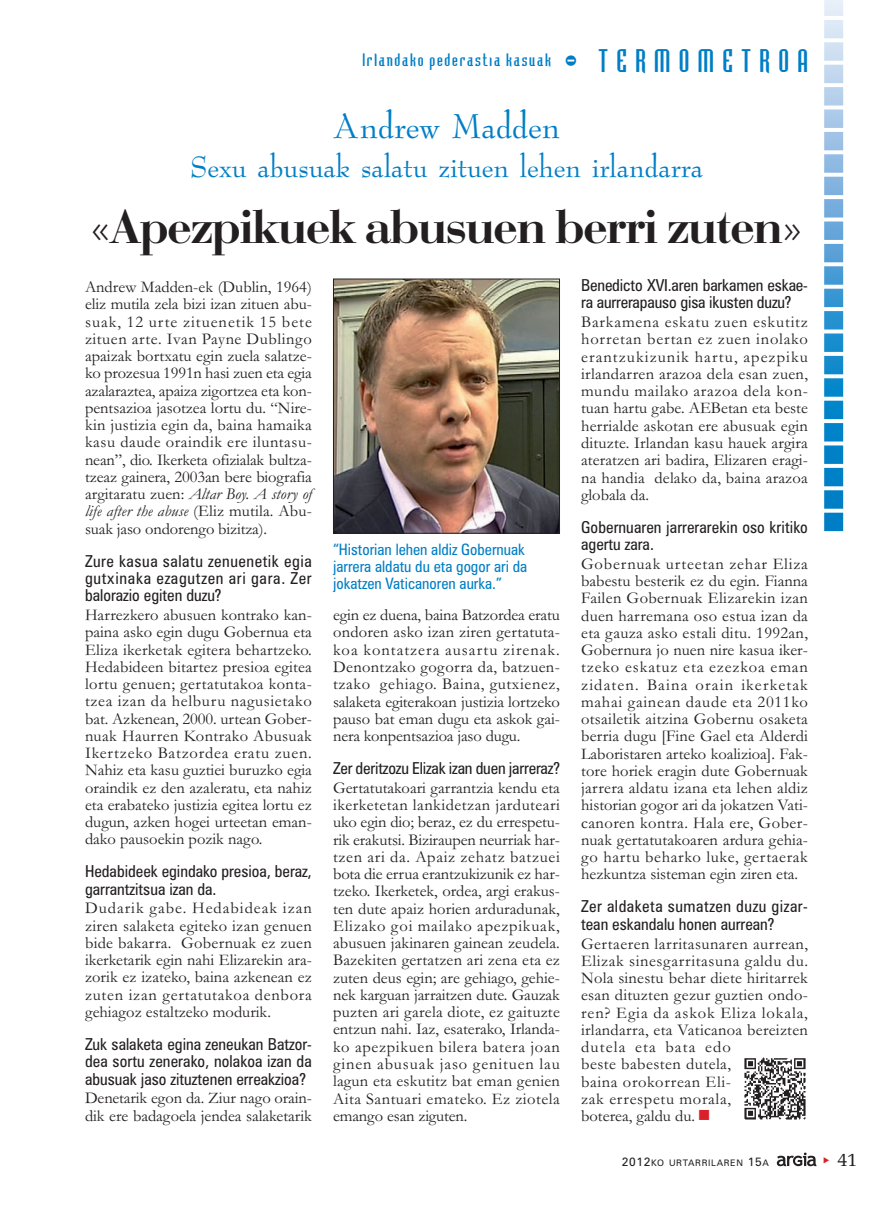
<style>
.page{position:relative;width:893px;height:1212px;background:#fff}
.page>*{position:absolute;margin:0;border:0;box-sizing:border-box;transform-origin:0 0}
.t1{font:49.5px "Bodoni";letter-spacing:-.015em;color:#231f20}
.t2{font:40.5px "Bernadette";color:#007ec5}
.t3{font:34.5px "Bernadette";color:#007ec5}
.t4{font:19.5px "Memoir";color:#231f20}
.t5{font:16.5px/17.2px "Garamond";letter-spacing:.015em;color:#231f20;text-align:justify}
.t6{font:condensed 16.5px/17.2px "Zurich BT";color:#231f20}
.t7{font:16.5px/17.2px "Garamond";letter-spacing:-.005em;color:#231f20}
.t8{font:condensed 16.5px/17.2px "Zurich BT";letter-spacing:.025em;color:#231f20}
.t9{font:16.5px "Bodiac";letter-spacing:.11em;color:#007ec5}
.t10{font:condensed 15.75px/17.2px "Zurich BT";color:#007ec5}
.t11{font:9px "Zurich BT";letter-spacing:.075em;color:#231f20}
.s1{font-size:30px}
.s2{font-style:italic}
.s3{color:#da2128}
.s4{font-size:12px}
</style>
<div class="page">
<img style="left:824px;top:0;width:20px;height:532px">
<svg style="left:777px;top:1152px;width:39px;height:14px"></svg>
<img style="left:335px;top:281px;width:223px;height:251px">
<div style="left:333px;top:279px;width:227px;height:255px;border:1px solid #231f20"></div>
<img style="left:744px;top:1057px;width:62px;height:63px">
<p class="t9" style="left:362px;top:53px;width:447px">Irlandako pederastia kasuak <span class="s1">- T E R M O M E T R O A</span></p>
<h2 class="t2" style="left:333px;top:109px;width:229px">Andrew Madden</h2>
<h3 class="t3" style="left:190px;top:152px;width:515px">Sexu abusuak salatu zituen lehen irlandarra</h3>
<h1 class="t1" style="left:90px;top:209px;width:714px">«Apezpikuek abusuen berri zuten»</h1>
<p class="t5" style="left:85px;top:280px;width:228px">Andrew Madden-ek (Dublin, 1964) eliz mutila zela bizi izan zituen abu&shy;suak, 12 urte zituenetik 15 bete zituen arte. Ivan Payne Dublingo apaizak bortxatu egin zuela salatze&shy;ko prozesua 1991n hasi zuen eta egia azalaraztea, apaiza zigortzea eta kon&shy;pentsazioa jasotzea lortu du. “Nire&shy;kin justizia egin da, baina hamaika kasu daude oraindik ere iluntasu&shy;nean”, dio. Ikerketa ofizialak bultza&shy;tzeaz gainera, 2003an bere biografia argitaratu zuen: <span class="s2">Altar Boy. A story of life after the abuse</span> (Eliz mutila. Abu&shy;suak jaso ondorengo bizitza).</p>
<p class="t6" style="left:85px;top:554px;width:228px;text-align:justify">Zure kasua salatu zenuenetik egia gutxinaka ezagutzen ari gara. Zer balorazio egiten duzu?</p>
<p class="t5" style="left:85px;top:608px;width:228px">Harrezkero abusuen kontrako kan&shy;paina asko egin dugu Gobernua eta Eliza ikerketak egitera behartzeko.<br>Hedabideen bitartez presioa egitea lortu genuen; gertatutakoa konta&shy;tzea izan da helburu nagusietako bat. Azkenean, 2000. urtean Gober&shy;nuak Haurren Kontrako Abusuak Ikertzeko Batzordea eratu zuen.<br>Nahiz eta kasu guztiei buruzko egia oraindik ez den azaleratu, eta nahiz eta erabateko justizia egitea lortu ez dugun, azken hogei urteetan eman&shy;dako pausoekin pozik nago.</p>
<p class="t6" style="left:85px;top:864px;width:228px">Hedabideek egindako presioa, beraz, garrantzitsua izan da.</p>
<p class="t5" style="left:85px;top:901px;width:228px">Dudarik gabe. Hedabideak izan ziren salaketa egiteko izan genuen bide bakarra. Gobernuak ez zuen ikerketarik egin nahi Elizarekin ara&shy;zorik ez izateko, baina azkenean ez zuten izan gertatutakoa denbora gehiagoz estaltzeko modurik.</p>
<p class="t6" style="left:85px;top:1037px;width:228px;text-align:justify">Zuk salaketa egina zeneukan Batzor&shy;dea sortu zenerako, nolakoa izan da abusuak jaso zituztenen erreakzioa?</p>
<p class="t7" style="left:85px;top:1091px;width:228px">Denetarik egon da. Ziur nago orain&shy;dik ere badagoela jendea salaketarik</p>
<p class="t10" style="left:333px;top:542px;width:196px">“Historian lehen aldiz Gobernuak jarrera aldatu du eta gogor ari da jokatzen Vaticanoren aurka.”</p>
<p class="t5" style="left:333px;top:608px;width:228px">egin ez duena, baina Batzordea eratu ondoren asko izan ziren gertatuta&shy;koa kontatzera ausartu zirenak.<br>Denontzako gogorra da, batzuen&shy;tzako gehiago. Baina, gutxienez, salaketa egiterakoan justizia lortzeko pauso bat eman dugu eta askok gai&shy;nera konpentsazioa jaso dugu.</p>
<p class="t6" style="left:333px;top:761px;width:228px">Zer deritzozu Elizak izan duen jarreraz?</p>
<p class="t5" style="left:333px;top:781px;width:228px">Gertatutakoari garrantzia kendu eta ikerketetan lankidetzan jarduteari uko egin dio; beraz, ez du errespetu&shy;rik erakutsi. Biziraupen neurriak har&shy;tzen ari da. Apaiz zehatz batzuei bota die errua erantzukizunik ez har&shy;tzeko. Ikerketek, ordea, argi erakus&shy;ten dute apaiz horien arduradunak, Elizako goi mailako apezpikuak, abusuen jakinaren gainean zeudela.<br>Bazekiten gertatzen ari zena eta ez zuten deus egin; are gehiago, gehie&shy;nek karguan jarraitzen dute. Gauzak puzten ari garela diote, ez gaituzte entzun nahi. Iaz, esaterako, Irlanda&shy;ko apezpikuen bilera batera joan ginen abusuak jaso genituen lau lagun eta eskutitz bat eman genien Aita Santuari emateko. Ez ziotela emango esan ziguten.</p>
<p class="t6" style="left:581px;top:278px;width:228px">Benedicto XVI.aren barkamen eskae&shy;ra aurrerapauso gisa ikusten duzu?</p>
<p class="t5" style="left:581px;top:315px;width:228px">Barkamena eskatu zuen eskutitz horretan bertan ez zuen inolako erantzukizunik hartu, apezpiku irlandarren arazoa dela esan zuen, mundu mailako arazoa dela kon&shy;tuan hartu gabe. AEBetan eta beste herrialde askotan ere abusuak egin dituzte. Irlandan kasu hauek argira ateratzen ari badira, Elizaren eragi&shy;na handia delako da, baina arazoa globala da.</p>
<p class="t6" style="left:581px;top:520px;width:228px">Gobernuaren jarrerarekin oso kritiko agertu zara.</p>
<p class="t5" style="left:581px;top:557px;width:228px">Gobernuak urteetan zehar Eliza babestu besterik ez du egin. Fianna Failen Gobernuak Elizarekin izan duen harremana oso estua izan da eta gauza asko estali ditu. 1992an, Gobernura jo nuen nire kasua iker&shy;tzeko eskatuz eta ezezkoa eman zidaten. Baina orain ikerketak mahai gainean daude eta 2011ko otsailetik aitzina Gobernu osaketa berria dugu [Fine Gael eta Alderdi Laboristaren arteko koalizioa]. Fak&shy;tore horiek eragin dute Gobernuak jarrera aldatu izana eta lehen aldiz historian gogor ari da jokatzen Vati&shy;canoren kontra. Hala ere, Gober&shy;nuak gertatutakoaren ardura gehia&shy;go hartu beharko luke, gertaerak hezkuntza sisteman egin ziren eta.</p>
<p class="t8" style="left:581px;top:899px;width:228px">Zer aldaketa sumatzen duzu gizar&shy;tean eskandalu honen aurrean?</p>
<p class="t5" style="left:581px;top:936px;width:228px;text-align:left">Gertaeren larritasunaren aurrean,<br>Elizak sinesgarritasuna galdu du.<br>Nola sinestu behar diete hiritarrek esan dituzten gezur guztien ondo&shy;ren? Egia da askok Eliza lokala, irlandarra, eta Vaticanoa bereizten dutela eta bata edo<br>beste babesten dutela,<br>baina orokorrean Eli-<br>zak errespetu morala,<br>boterea, galdu du. <span class="s3">■</span></p>
<p class="t11" style="left:622px;top:1160px;width:149px"><span class="s4">2012</span>KO URTARRILAREN <span class="s4">15</span>A</p>
<p class="t4" style="left:837px;top:1151px;width:22px">41</p>
</div>
